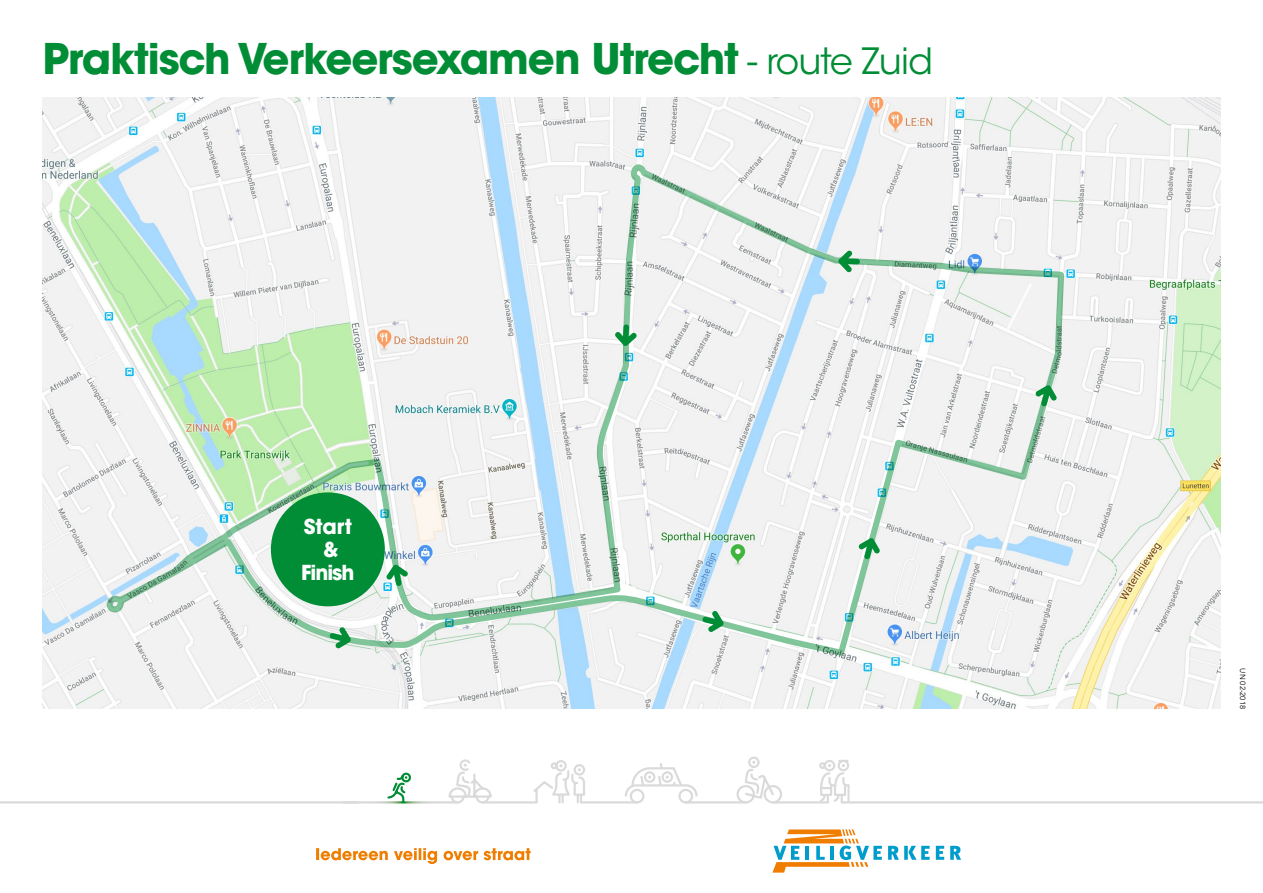
<style>
.page{position:relative;width:1263px;height:893px;background:#fff}
.page>*{position:absolute;margin:0;border:0;box-sizing:border-box;transform-origin:0 0}
.t1{font:700 42px "ITC Avant Garde Std";letter-spacing:-.025em;color:#008d36}
.t2{font:700 20.55px/22.8px "ITC Avant Garde Std";letter-spacing:-.05em;color:#fff;text-align:center}
.t3{font:7.5px "Avenir LT Std";color:#000}
.s1{font-weight:400;font-size:36px}
</style>
<div class="page">
<img style="left:43px;top:98px;width:1177px;height:611px">
<svg style="left:772px;top:829px;width:110px;height:44px"></svg>
<svg style="left:888px;top:846px;width:42px;height:14px"></svg>
<svg style="left:936px;top:846px;width:8px;height:14px"></svg>
<svg style="left:950px;top:846px;width:11px;height:14px"></svg>
<svg style="left:316px;top:848px;width:215px;height:16px"></svg>
<hr style="left:842px;top:801px;width:421px;height:2px;background:#dadada">
<hr style="left:0;top:801px;width:358px;height:2px;background:#dadada">
<svg style="left:386px;top:772px;width:26px;height:32px"></svg>
<svg style="left:447px;top:756px;width:403px;height:48px"></svg>
<svg style="left:105px;top:163px;width:960px;height:494px"></svg>
<svg style="left:838px;top:250px;width:22px;height:22px"></svg>
<svg style="left:615px;top:324px;width:22px;height:22px"></svg>
<svg style="left:386px;top:564px;width:22px;height:22px"></svg>
<svg style="left:329px;top:627px;width:22px;height:22px"></svg>
<svg style="left:702px;top:611px;width:22px;height:21px"></svg>
<svg style="left:858px;top:538px;width:22px;height:21px"></svg>
<svg style="left:1035px;top:385px;width:22px;height:22px"></svg>
<p class="t1" style="left:43px;top:31px;width:892px">Praktisch Verkeersexamen Utrecht <span class="s1">- route Zuid</span></p>
<p class="t2" style="left:301px;top:515px;width:55px">Start &amp;<br>Finish</p>
<p class="t3" style="left:1247px;top:668px;width:42px;rotate:90deg">UN 02-2018</p>
</div>
